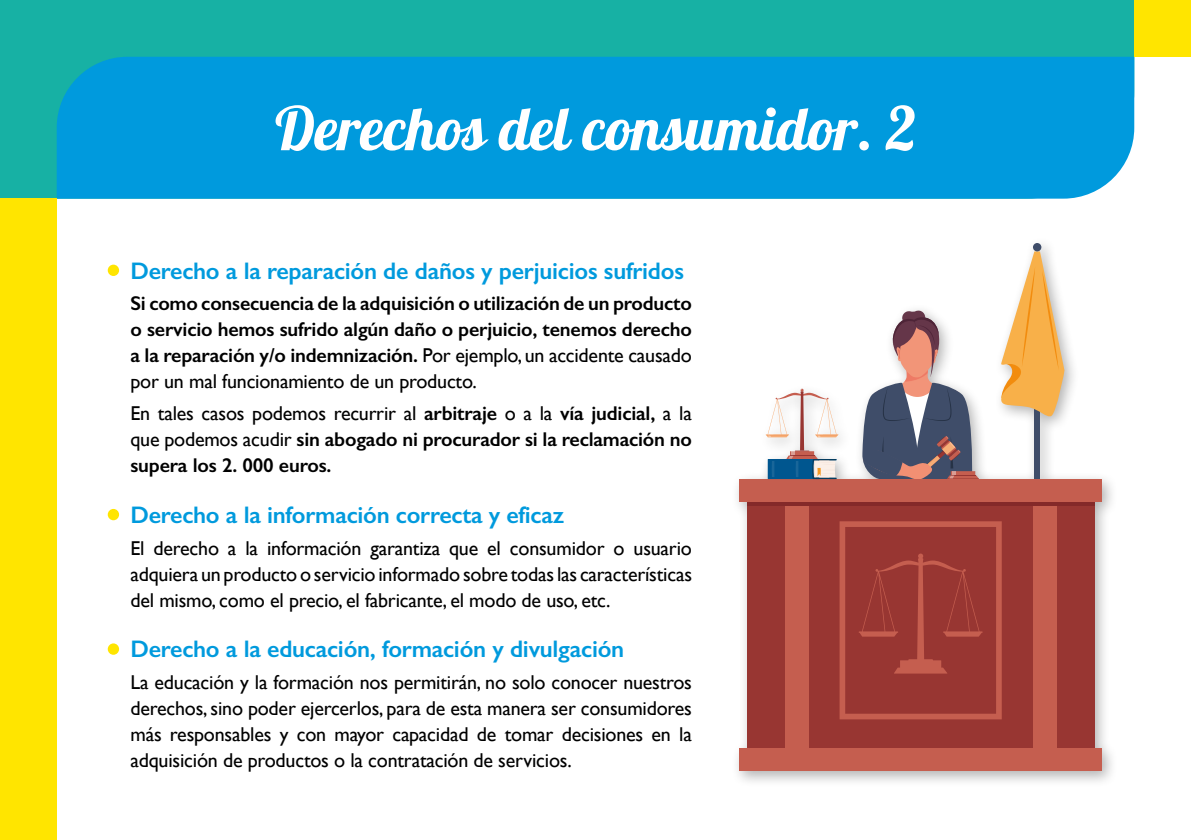
<style>
.page{position:relative;width:1191px;height:840px;background:#fff}
.page>*{position:absolute;margin:0;border:0;box-sizing:border-box;transform-origin:0 0}
.t1{font:60px "Lobster";color:#fff}
.t2{font:600 24px "Gill Sans";letter-spacing:-.01em;color:#009add}
.t3{font:20px/26px "Gill Sans";letter-spacing:-.01em;color:#000;text-align:justify}
.t4{font:600 20px/26px "Gill Sans";letter-spacing:-.01em;color:#000;text-align:justify}
.s1{font-weight:400}
</style>
<div class="page">
<div style="left:731px;top:235px;width:387px;height:552px;background:#000;opacity:.3"></div>
<svg style="left:862px;top:310px;width:117px;height:169px"></svg>
<div style="left:1034px;top:398px;width:5px;height:86px;background:#3f4d69"></div>
<div style="left:1033px;top:243px;width:8px;height:8px;background:#3f4d69;border-radius:50%"></div>
<svg style="left:1000px;top:251px;width:64px;height:167px"></svg>
<div style="left:747px;top:479px;width:347px;height:268px;background:#983632"></div>
<div style="left:739px;top:479px;width:362px;height:22px;background:#c55e4f"></div>
<div style="left:739px;top:747px;width:362px;height:23px;background:#c55e4f"></div>
<div style="left:784px;top:501px;width:24px;height:246px;background:#c55e4f"></div>
<div style="left:1032px;top:501px;width:24px;height:246px;background:#c55e4f"></div>
<svg style="left:839px;top:521px;width:162px;height:198px"></svg>
<svg style="left:747px;top:501px;width:347px;height:4px"></svg>
<svg style="left:765px;top:388px;width:73px;height:91px"></svg>
<div style="left:0;top:0;width:1134px;height:198px;background:#17b1a4"></div>
<div style="left:57px;top:57px;width:1077px;height:141px;background:#009add"></div>
<div style="left:1134px;top:0;width:57px;height:57px;background:#ffe500"></div>
<div style="left:0;top:198px;width:57px;height:641px;background:#ffe500"></div>
<div style="left:108px;top:264px;width:11px;height:12px;background:#ffe500;border-radius:50%"></div>
<div style="left:108px;top:508px;width:11px;height:12px;background:#ffe500;border-radius:50%"></div>
<div style="left:108px;top:643px;width:11px;height:11px;background:#ffe500;border-radius:50%"></div>
<h1 class="t1" style="left:275px;top:90px;width:642px">Derechos del consumidor. 2</h1>
<p class="t2" style="left:130px;top:256px;width:555px">Derecho a la reparación de daños y perjuicios sufridos</p>
<p class="t4" style="left:130px;top:290px;width:563px">Si como consecuencia de la adquisición o utilización de un producto o servicio hemos sufrido algún daño o perjuicio, tenemos derecho a la reparación y/o indemnización. <span class="s1">Por ejemplo, un accidente causado por un mal funcionamiento de un producto.</span></p>
<p class="t4" style="left:130px;top:400px;width:563px"><span class="s1">En tales casos podemos recurrir al</span> arbitraje <span class="s1">o a la</span> vía judicial, <span class="s1">a la que podemos acudir</span> sin abogado ni procurador si la reclamación no supera los 2. 000 euros.</p>
<p class="t2" style="left:130px;top:500px;width:435px">Derecho a la información correcta y eficaz</p>
<p class="t3" style="left:130px;top:534px;width:563px">El derecho a la información garantiza que el consumidor o usuario adquiera un producto o servicio informado sobre todas las características del mismo, como el precio, el fabricante, el modo de uso, etc.</p>
<p class="t2" style="left:130px;top:634px;width:495px">Derecho a la educación, formación y divulgación</p>
<p class="t3" style="left:130px;top:668px;width:563px">La educación y la formación nos permitirán, no solo conocer nuestros derechos, sino poder ejercerlos, para de esta manera ser consumidores más responsables y con mayor capacidad de tomar decisiones en la adquisición de productos o la contratación de servicios.</p>
</div>
